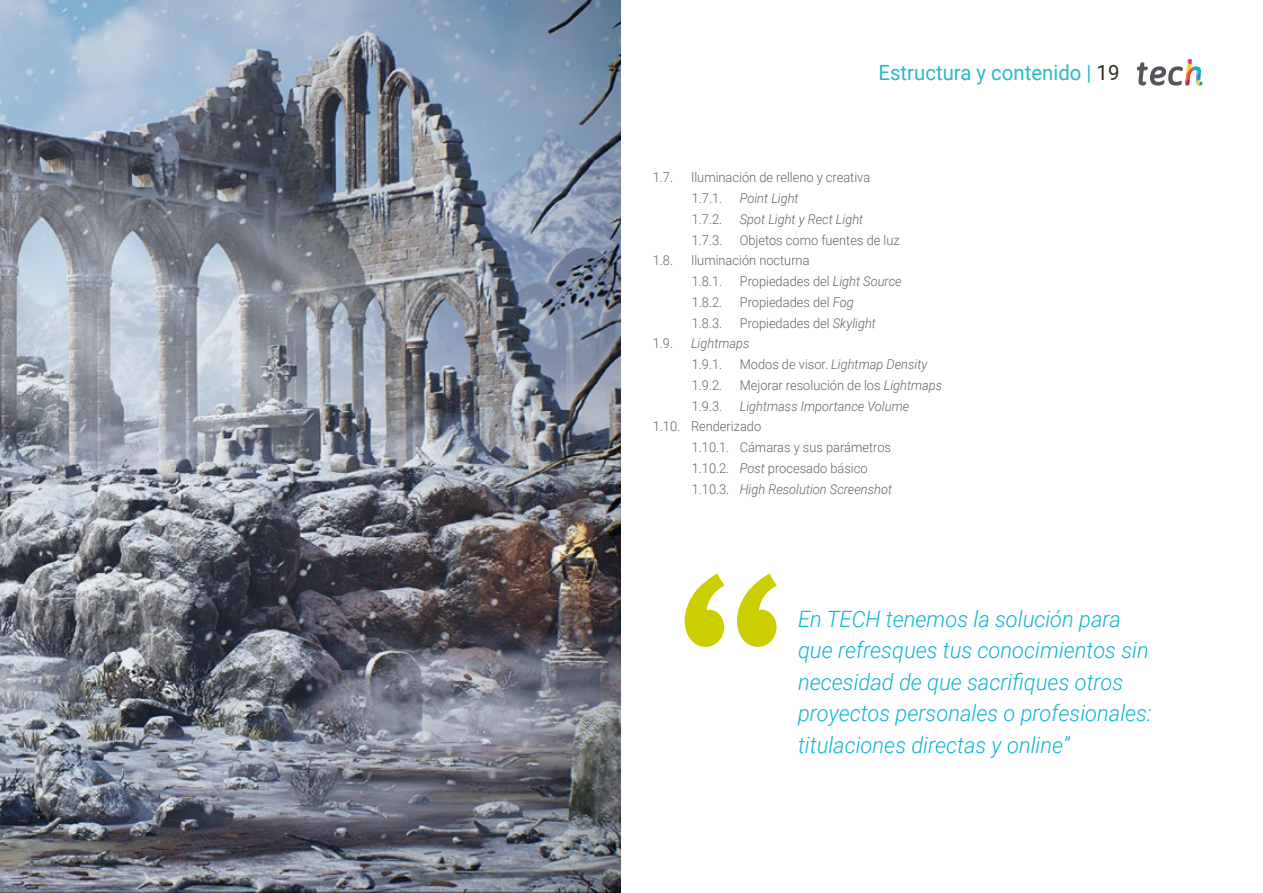
<style>
.page{position:relative;width:1263px;height:893px;background:#fff}
.page>*{position:absolute;margin:0;border:0;box-sizing:border-box;transform-origin:0 0}
.t1{font:italic 300 22.5px/31.5px "Roboto";color:#0fb6cf}
.t2{font:21px "Roboto";color:#2db8c5}
.t3{font:300 13.5px/20.7px "Roboto";color:#61646a;scale:.95 1}
.t4{font:italic 300 13.5px "Roboto";color:#61646a;scale:.95 1}
.s1{color:#312e20}
.s2{font-style:italic}
.s3{font-style:normal}
</style>
<div class="page">
<img style="left:0;top:0;width:621px;height:893px">
<svg style="left:1137px;top:59px;width:65px;height:27px"></svg>
<svg style="left:685px;top:574px;width:92px;height:73px"></svg>
<h2 class="t2" style="left:878px;top:57px;width:242px">Estructura y contenido | <span class="s1">19</span></h2>
<p class="t3" style="left:653px;top:167px;width:23px">1.7.</p>
<p class="t3" style="left:691px;top:167px;width:190px">Iluminación de relleno y creativa<br>1.7.1.</p>
<p class="t4" style="left:740px;top:189px;width:64px">Point Light</p>
<p class="t3" style="left:692px;top:208px;width:34px">1.7.2.</p>
<p class="t4" style="left:740px;top:210px;width:132px">Spot Light y Rect Light</p>
<p class="t3" style="left:692px;top:229px;width:34px">1.7.3.</p>
<p class="t3" style="left:740px;top:229px;width:170px">Objetos como fuentes de luz</p>
<p class="t3" style="left:653px;top:250px;width:23px">1.8.</p>
<p class="t3" style="left:691px;top:250px;width:126px">Iluminación nocturna<br>1.8.1.</p>
<p class="t3" style="left:740px;top:271px;width:172px">Propiedades del <span class="s2">Light Source</span></p>
<p class="t3" style="left:692px;top:291px;width:34px">1.8.2.</p>
<p class="t3" style="left:740px;top:291px;width:121px">Propiedades del <span class="s2">Fog</span></p>
<p class="t3" style="left:692px;top:312px;width:34px">1.8.3.</p>
<p class="t3" style="left:740px;top:312px;width:145px">Propiedades del <span class="s2">Skylight</span></p>
<p class="t3" style="left:653px;top:333px;width:23px">1.9.</p>
<p class="t4" style="left:691px;top:334px;width:63px">Lightmaps</p>
<p class="t3" style="left:692px;top:354px;width:34px">1.9.1.</p>
<p class="t4" style="left:740px;top:355px;width:199px"><span class="s3">Modos de visor.</span> Lightmap Density</p>
<p class="t3" style="left:692px;top:374px;width:34px">1.9.2.</p>
<p class="t3" style="left:740px;top:374px;width:215px">Mejorar resolución de los <span class="s2">Lightmaps</span></p>
<p class="t3" style="left:692px;top:395px;width:34px">1.9.3.</p>
<p class="t4" style="left:740px;top:396px;width:180px">Lightmass Importance Volume</p>
<p class="t3" style="left:692px;top:416px;width:212px;text-indent:-39px">1.10. Renderizado<br>1.10.1. Cámaras y sus parámetros<br>1.10.2. <span class="s2">Post</span> procesado básico<br>1.10.3. <span class="s2">High Resolution Screenshot</span></p>
<h1 class="t1" style="left:798px;top:602px;width:355px">En TECH tenemos la solución para que refresques tus conocimientos sin necesidad de que sacrifiques otros proyectos personales o profesionales: titulaciones directas y online”</h1>
</div>
